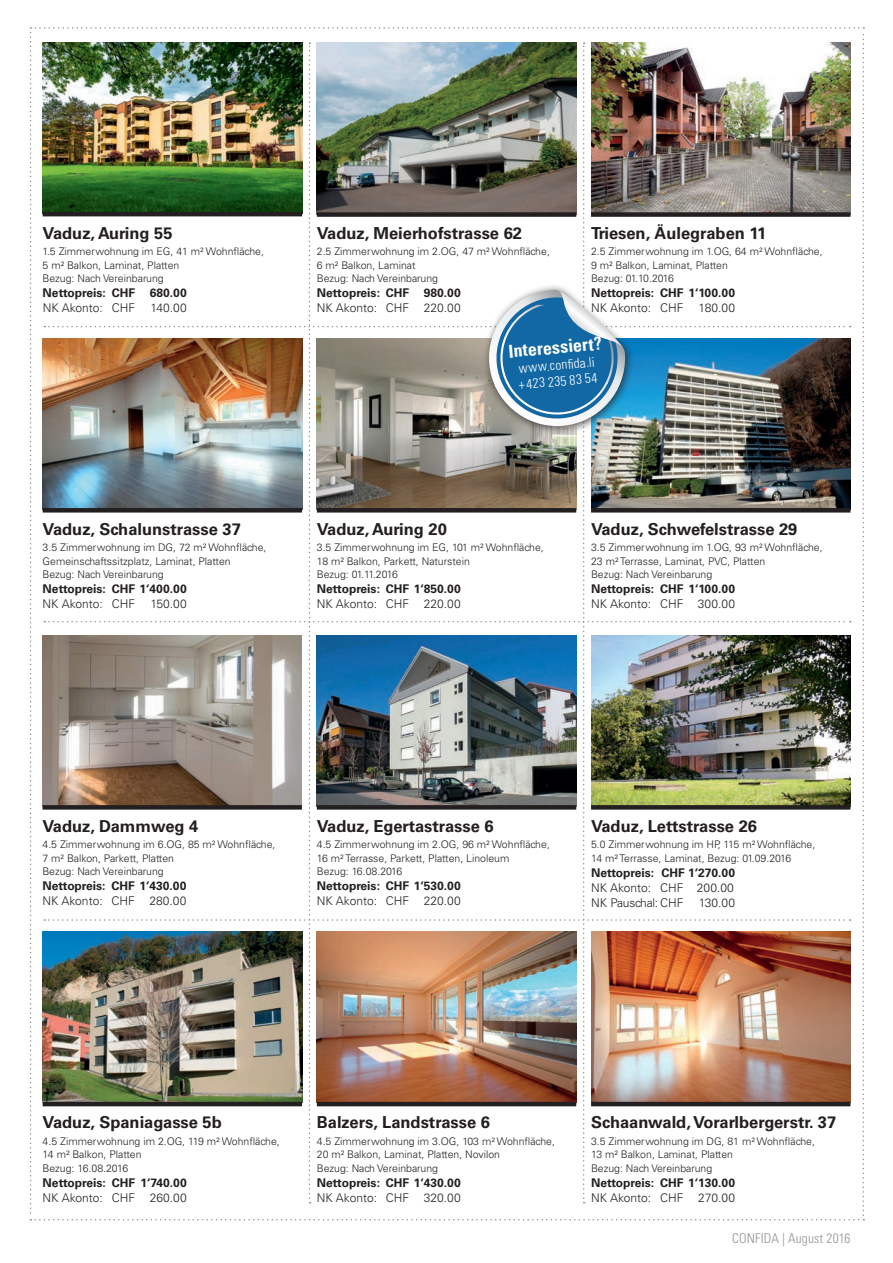
<style>
.page{position:relative;width:893px;height:1263px;background:#fff}
.page>*{position:absolute;margin:0;border:0;box-sizing:border-box;transform-origin:0 0}
.t1{font:700 condensed 18px "Univers";color:#fff}
.t2{font:700 16.5px "Univers";color:#231f20}
.t3{font:300 condensed 13.5px/16.2px "Univers";color:#fff}
.t4{font:300 condensed 13.5px "Univers";letter-spacing:.01em;color:#939598}
.t5{font:700 12px "Univers";color:#231f20}
.t6{font:300 12px/15px "Univers";color:#231f20}
.t7{font:300 10.5px/13.5px "Univers";color:#231f20}
</style>
<div class="page">
<img style="left:30px;top:27px;width:834px;height:1193px">
<h2 class="t2" style="left:43px;top:223px;width:131px">Vaduz, Auring 55</h2>
<p class="t7" style="left:43px;top:245px;width:223px">1.5 Zimmerwohnung im EG, 41 m² Wohnfläche,<br>5 m² Balkon, Laminat, Platten<br>Bezug: Nach Vereinbarung</p>
<p class="t5" style="left:43px;top:286px;width:146px">Nettopreis: CHF 680.00</p>
<p class="t6" style="left:43px;top:300px;width:94px">NK Akonto: CHF</p>
<p class="t6" style="left:150px;top:300px;width:38px">140.00</p>
<h2 class="t2" style="left:317px;top:223px;width:207px">Vaduz, Meierhofstrasse 62</h2>
<p class="t7" style="left:317px;top:245px;width:235px">2.5 Zimmerwohnung im 2.OG, 47 m² Wohnfläche,<br>6 m² Balkon, Laminat<br>Bezug: Nach Vereinbarung</p>
<p class="t5" style="left:317px;top:286px;width:146px">Nettopreis: CHF 980.00</p>
<p class="t6" style="left:317px;top:300px;width:145px">NK Akonto: CHF 220.00</p>
<h2 class="t2" style="left:591px;top:223px;width:177px">Triesen, Äulegraben 11</h2>
<p class="t7" style="left:591px;top:245px;width:233px">2.5 Zimmerwohnung im 1.OG, 64 m² Wohnfläche,<br>9 m² Balkon, Laminat, Platten<br>Bezug: 01.10.2016</p>
<p class="t5" style="left:591px;top:286px;width:145px">Nettopreis: CHF 1‘100.00</p>
<p class="t6" style="left:591px;top:300px;width:94px">NK Akonto: CHF</p>
<p class="t6" style="left:699px;top:300px;width:38px">180.00</p>
<h1 class="t1" style="left:507px;top:340px;width:95px;rotate:-5deg">Interessiert?</h1>
<p class="t3" style="left:517px;top:360px;width:80px;rotate:-5deg">www.confi da.li +423 235 83 54</p>
<h2 class="t2" style="left:43px;top:519px;width:200px">Vaduz, Schalunstrasse 37</h2>
<p class="t7" style="left:43px;top:541px;width:225px">3.5 Zimmerwohnung im DG, 72 m² Wohnfläche,<br>Gemeinschaftssitzplatz, Laminat, Platten<br>Bezug: Nach Vereinbarung</p>
<p class="t5" style="left:43px;top:582px;width:146px">Nettopreis: CHF 1‘400.00</p>
<p class="t6" style="left:43px;top:596px;width:94px">NK Akonto: CHF</p>
<p class="t6" style="left:150px;top:596px;width:38px">150.00</p>
<h2 class="t2" style="left:317px;top:519px;width:131px">Vaduz, Auring 20</h2>
<p class="t7" style="left:317px;top:541px;width:228px">3.5 Zimmerwohnung im EG, 101 m² Wohnfläche,<br>18 m² Balkon, Parkett, Naturstein<br>Bezug: 01.11.2016</p>
<p class="t5" style="left:317px;top:582px;width:145px">Nettopreis: CHF 1‘850.00</p>
<p class="t6" style="left:317px;top:596px;width:145px">NK Akonto: CHF 220.00</p>
<h2 class="t2" style="left:591px;top:519px;width:208px">Vaduz, Schwefelstrasse 29</h2>
<p class="t7" style="left:591px;top:541px;width:233px">3.5 Zimmerwohnung im 1.OG, 93 m² Wohnfläche,<br>23 m² Terrasse, Laminat, PVC, Platten<br>Bezug: Nach Vereinbarung</p>
<p class="t5" style="left:591px;top:582px;width:145px">Nettopreis: CHF 1‘100.00</p>
<p class="t6" style="left:591px;top:596px;width:146px">NK Akonto: CHF 300.00</p>
<h2 class="t2" style="left:43px;top:816px;width:157px">Vaduz, Dammweg 4</h2>
<p class="t7" style="left:43px;top:838px;width:235px">4.5 Zimmerwohnung im 6.OG, 85 m² Wohnfläche,<br>7 m² Balkon, Parkett, Platten<br>Bezug: Nach Vereinbarung</p>
<p class="t5" style="left:43px;top:879px;width:145px">Nettopreis: CHF 1‘430.00</p>
<p class="t6" style="left:43px;top:893px;width:145px">NK Akonto: CHF 280.00</p>
<h2 class="t2" style="left:317px;top:816px;width:178px">Vaduz, Egertastrasse 6</h2>
<p class="t7" style="left:317px;top:838px;width:235px">4.5 Zimmerwohnung im 2.OG, 96 m² Wohnfläche,<br>16 m² Terrasse, Parkett, Platten, Linoleum<br>Bezug: 16.08.2016</p>
<p class="t5" style="left:317px;top:879px;width:145px">Nettopreis: CHF 1‘530.00</p>
<p class="t6" style="left:317px;top:893px;width:145px">NK Akonto: CHF 220.00</p>
<h2 class="t2" style="left:591px;top:816px;width:168px">Vaduz, Lettstrasse 26</h2>
<p class="t7" style="left:591px;top:838px;width:226px">5.0 Zimmerwohnung im HP, 115 m² Wohnfläche,<br>14 m² Terrasse, Laminat, Bezug: 01.09.2016</p>
<p class="t5" style="left:591px;top:865px;width:145px">Nettopreis: CHF 1‘270.00</p>
<p class="t6" style="left:591px;top:880px;width:144px">NK Akonto: CHF 200.00<br>NK Pauschal: CHF</p>
<p class="t6" style="left:699px;top:895px;width:38px">130.00</p>
<h2 class="t2" style="left:43px;top:1113px;width:181px">Vaduz, Spaniagasse 5b</h2>
<p class="t7" style="left:43px;top:1134px;width:239px">4.5 Zimmerwohnung im 2.OG, 119 m² Wohnfläche,<br>14 m² Balkon, Platten<br>Bezug: 16.08.2016</p>
<p class="t5" style="left:43px;top:1176px;width:145px">Nettopreis: CHF 1‘740.00</p>
<p class="t6" style="left:43px;top:1190px;width:145px">NK Akonto: CHF 260.00</p>
<h2 class="t2" style="left:317px;top:1113px;width:175px">Balzers, Landstrasse 6</h2>
<p class="t7" style="left:317px;top:1134px;width:240px">4.5 Zimmerwohnung im 3.OG, 103 m² Wohnfläche,<br>20 m² Balkon, Laminat, Platten, Novilon<br>Bezug: Nach Vereinbarung</p>
<p class="t5" style="left:317px;top:1176px;width:145px">Nettopreis: CHF 1‘430.00</p>
<p class="t6" style="left:317px;top:1190px;width:145px">NK Akonto: CHF 320.00</p>
<h2 class="t2" style="left:591px;top:1113px;width:247px">Schaanwald, Vorarlbergerstr. 37</h2>
<p class="t7" style="left:591px;top:1134px;width:225px">3.5 Zimmerwohnung im DG, 81 m² Wohnfläche,<br>13 m² Balkon, Laminat, Platten<br>Bezug: Nach Vereinbarung</p>
<p class="t5" style="left:591px;top:1176px;width:145px">Nettopreis: CHF 1‘130.00</p>
<p class="t6" style="left:591px;top:1190px;width:145px">NK Akonto: CHF 270.00</p>
<p class="t4" style="left:732px;top:1230px;width:120px">CONFIDA | August 2016</p>
</div>
